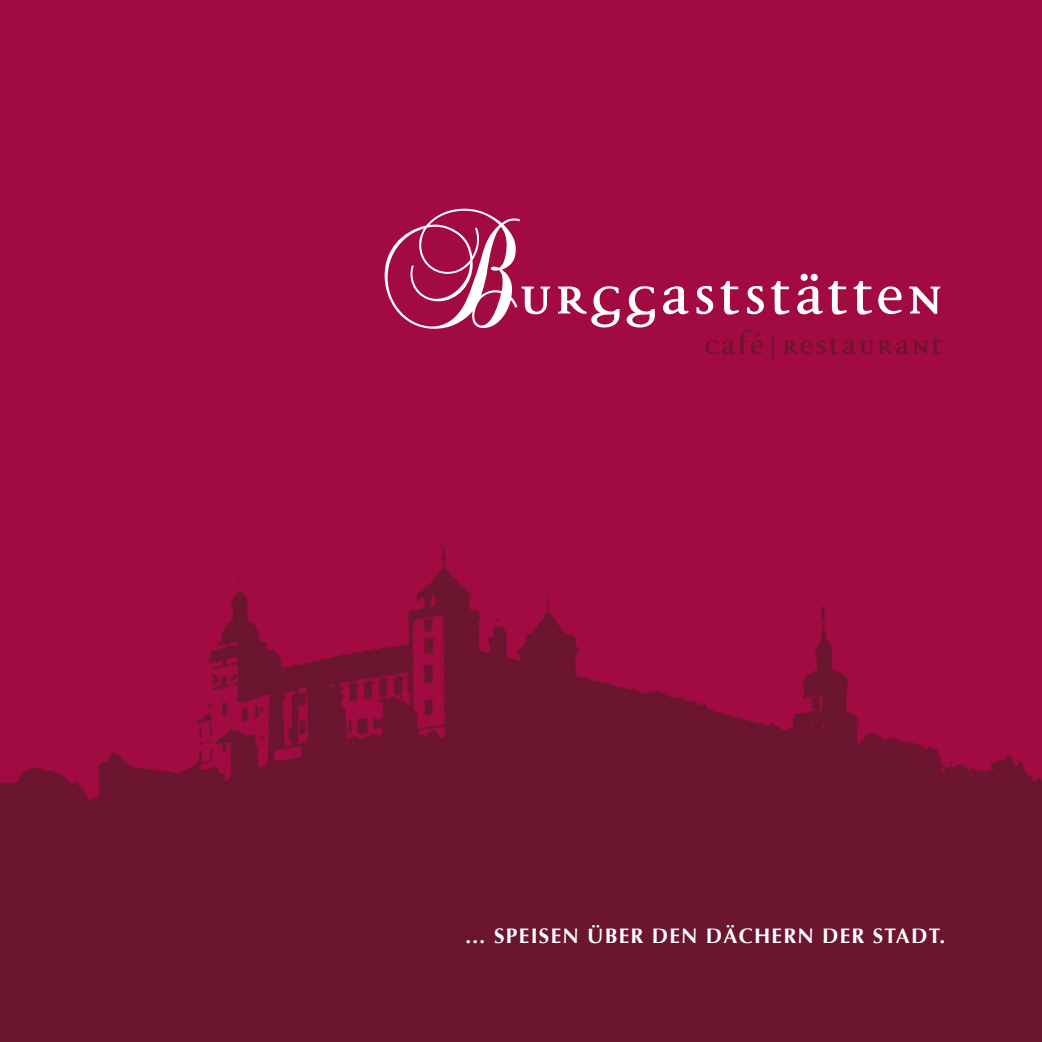
<style>
.page{position:relative;width:1042px;height:1042px;background:#fff}
.page>*{position:absolute;margin:0;border:0;box-sizing:border-box;transform-origin:0 0}
.t1{font:175px "Balmoral D";color:#fff}
.t2{font:700 70px "Disturbance";letter-spacing:.035em;color:#fff}
.t3{font:700 35px "Disturbance";letter-spacing:.05em;color:#6b152f}
.t4{font:700 21px "Optima";letter-spacing:.06em;color:#fff}
</style>
<div class="page">
<img style="left:0;top:0;width:1042px;height:1042px">
<h1 class="t1" style="left:377px;top:154px;width:149px">B</h1>
<h2 class="t2" style="left:519px;top:264px;width:426px">urggaststätten</h2>
<h3 class="t3" style="left:704px;top:329px;width:240px">CafÉ|restaurant</h3>
<p class="t4" style="left:465px;top:923px;width:482px">… SPEISEN ÜBER DEN DÄCHERN DER STADT.</p>
</div>
